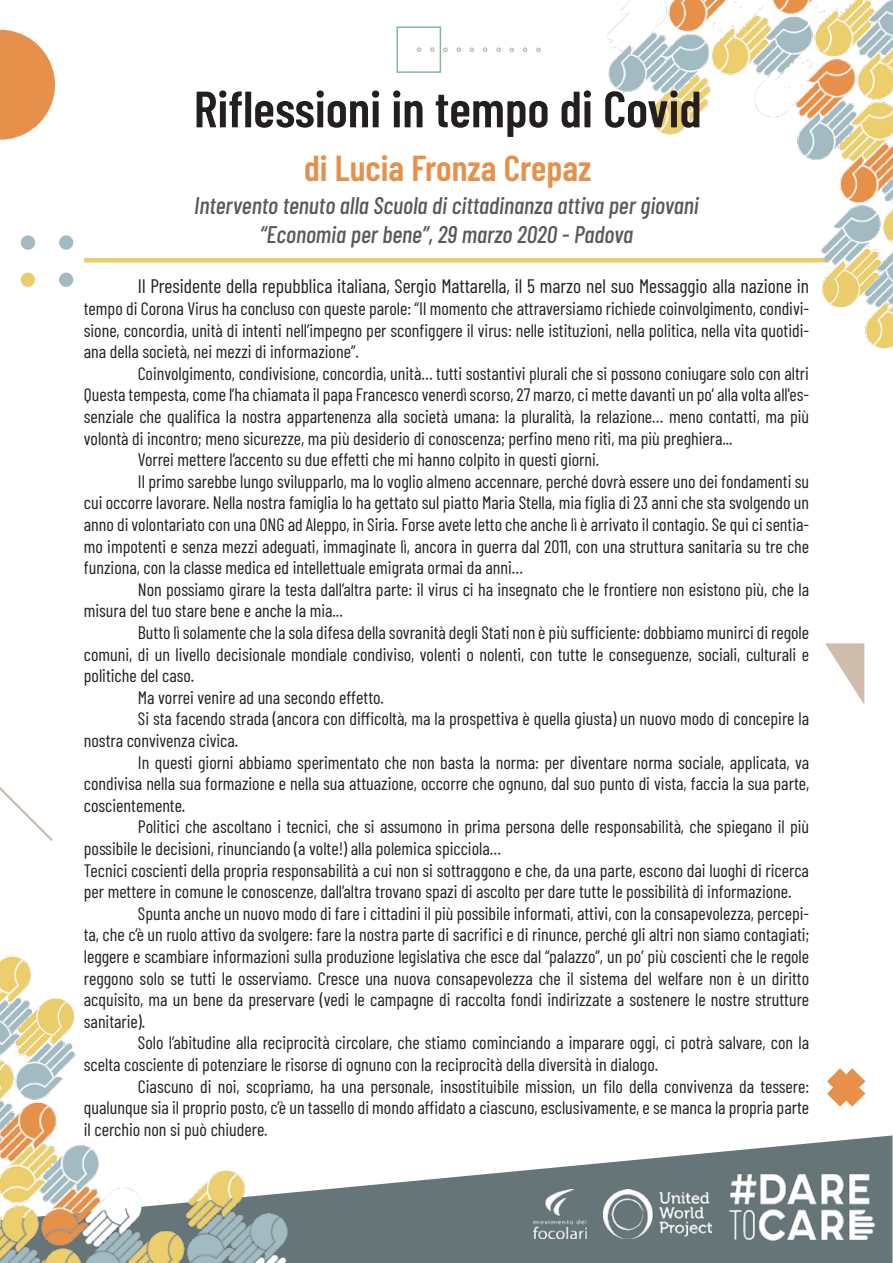
<style>
.page{position:relative;width:893px;height:1263px;background:#fff}
.page>*{position:absolute;margin:0;border:0;box-sizing:border-box;transform-origin:0 0}
.t1{font:600 51px "Barlow Condensed";color:#231f20}
.t2{font:600 36px "Barlow Condensed";color:#e6904b}
.t3{font:italic 500 24px/28.8px "Barlow Condensed";color:#58595b;text-align:center}
.t4{font:19.5px "Barlow Condensed";color:#231f20}
.t5{font:18px/21.6px "Barlow Condensed";color:#231f20;text-align:justify}
</style>
<div class="page">
<hr style="left:84px;top:258px;width:745px;height:4px;background:#eccd6c">
<svg style="left:309px;top:1135px;width:583px;height:128px;fill:#657578"></svg>
<img style="left:711px;top:1151px;width:181px;height:112px">
<img style="left:0;top:955px;width:309px;height:308px">
<svg style="left:15px;top:998px;width:59px;height:59px"></svg>
<img style="left:603px;top:0;width:290px;height:350px">
<svg style="left:822px;top:249px;width:59px;height:58px"></svg>
<div style="left:396px;top:26px;width:45px;height:47px;border:2px solid #80b996"></div>
<svg style="left:417px;top:47px;width:4px;height:5px"></svg>
<svg style="left:430px;top:47px;width:5px;height:5px"></svg>
<svg style="left:443px;top:47px;width:5px;height:5px"></svg>
<svg style="left:456px;top:47px;width:5px;height:5px"></svg>
<svg style="left:469px;top:47px;width:5px;height:5px"></svg>
<svg style="left:483px;top:47px;width:5px;height:5px"></svg>
<svg style="left:496px;top:47px;width:5px;height:5px"></svg>
<svg style="left:509px;top:48px;width:5px;height:4px"></svg>
<svg style="left:523px;top:47px;width:4px;height:5px"></svg>
<svg style="left:536px;top:48px;width:5px;height:4px"></svg>
<svg style="left:0;top:30px;width:55px;height:110px"></svg>
<svg style="left:825px;top:643px;width:39px;height:61px"></svg>
<div style="left:21px;top:235px;width:14px;height:15px;background:#a2bbc3;border-radius:50%"></div>
<div style="left:59px;top:235px;width:14px;height:15px;background:#a2bbc3;border-radius:50%"></div>
<div style="left:21px;top:273px;width:14px;height:14px;background:#eccd6c;border-radius:50%"></div>
<div style="left:59px;top:273px;width:14px;height:14px;background:#a2bbc3;border-radius:50%"></div>
<svg style="left:827px;top:1068px;width:38px;height:39px"></svg>
<svg style="left:0;top:787px;width:53px;height:54px"></svg>
<img style="left:604px;top:1190px;width:107px;height:49px">
<img style="left:534px;top:1190px;width:53px;height:49px">
<h1 class="t1" style="left:194px;top:73px;width:509px">Riflessioni in tempo di Covid</h1>
<h2 class="t2" style="left:304px;top:143px;width:289px">di Lucia Fronza Crepaz</h2>
<h3 class="t3" style="left:194px;top:189px;width:506px">Intervento tenuto alla Scuola di cittadinanza attiva per giovani “Economia per bene”, 29 marzo 2020 - Padova</h3>
<p class="t4" style="left:138px;top:272px;width:673px">Il Presidente della repubblica italiana, Sergio Mattarella, il 5 marzo nel suo Messaggio alla nazione in</p>
<p class="t5" style="left:84px;top:296px;width:727px">tempo di Corona Virus ha concluso con queste parole: “Il momento che attraversiamo richiede coinvolgimento, condivi&shy;sione, concordia, unità di intenti nell’impegno per sconfiggere il virus: nelle istituzioni, nella politica, nella vita quotidi&shy;ana della società, nei mezzi di informazione”.</p>
<p class="t5" style="left:138px;top:361px;width:673px">Coinvolgimento, condivisione, concordia, unità… tutti sostantivi plurali che si possono coniugare solo con altri</p>
<p class="t5" style="left:84px;top:383px;width:727px">Questa tempesta, come l’ha chiamata il papa Francesco venerdì scorso, 27 marzo, ci mette davanti un po’ alla volta all'es-</p>
<p class="t5" style="left:84px;top:404px;width:727px">senziale che qualifica la nostra appartenenza alla società umana: la pluralità, la relazione… meno contatti, ma più</p>
<p class="t5" style="left:84px;top:426px;width:650px">volontà di incontro; meno sicurezze, ma più desiderio di conoscenza; perfino meno riti, ma più preghiera...</p>
<p class="t5" style="left:138px;top:448px;width:463px">Vorrei mettere l’accento su due effetti che mi hanno colpito in questi giorni.</p>
<p class="t5" style="left:138px;top:469px;width:673px">Il primo sarebbe lungo svilupparlo, ma lo voglio almeno accennare, perché dovrà essere uno dei fondamenti su</p>
<p class="t5" style="left:84px;top:491px;width:727px">cui occorre lavorare. Nella nostra famiglia lo ha gettato sul piatto Maria Stella, mia figlia di 23 anni che sta svolgendo un</p>
<p class="t5" style="left:84px;top:512px;width:727px">anno di volontariato con una ONG ad Aleppo, in Siria. Forse avete letto che anche lì è arrivato il contagio. Se qui ci sentia-</p>
<p class="t5" style="left:84px;top:534px;width:727px">mo impotenti e senza mezzi adeguati, immaginate lì, ancora in guerra dal 2011, con una struttura sanitaria su tre che</p>
<p class="t5" style="left:84px;top:556px;width:441px">funziona, con la classe medica ed intellettuale emigrata ormai da anni…</p>
<p class="t5" style="left:138px;top:577px;width:673px">Non possiamo girare la testa dall’altra parte: il virus ci ha insegnato che le frontiere non esistono più, che la</p>
<p class="t5" style="left:84px;top:599px;width:260px">misura del tuo stare bene e anche la mia...</p>
<p class="t5" style="left:138px;top:620px;width:673px">Butto lì solamente che la sola difesa della sovranità degli Stati non è più sufficiente: dobbiamo munirci di regole</p>
<p class="t5" style="left:84px;top:642px;width:727px">comuni, di un livello decisionale mondiale condiviso, volenti o nolenti, con tutte le conseguenze, sociali, culturali e</p>
<p class="t5" style="left:84px;top:664px;width:112px">politiche del caso.</p>
<p class="t5" style="left:138px;top:685px;width:248px">Ma vorrei venire ad una secondo effetto.</p>
<p class="t5" style="left:138px;top:707px;width:673px">Si sta facendo strada (ancora con difficoltà, ma la prospettiva è quella giusta) un nuovo modo di concepire la</p>
<p class="t5" style="left:84px;top:728px;width:156px">nostra convivenza civica.</p>
<p class="t5" style="left:138px;top:750px;width:673px">In questi giorni abbiamo sperimentato che non basta la norma: per diventare norma sociale, applicata, va</p>
<p class="t5" style="left:84px;top:772px;width:727px">condivisa nella sua formazione e nella sua attuazione, occorre che ognuno, dal suo punto di vista, faccia la sua parte,</p>
<p class="t5" style="left:84px;top:793px;width:103px">coscientemente.</p>
<p class="t5" style="left:138px;top:815px;width:673px">Politici che ascoltano i tecnici, che si assumono in prima persona delle responsabilità, che spiegano il più</p>
<p class="t5" style="left:84px;top:836px;width:419px">possibile le decisioni, rinunciando (a volte!) alla polemica spicciola…</p>
<p class="t5" style="left:84px;top:858px;width:727px">Tecnici coscienti della propria responsabilità a cui non si sottraggono e che, da una parte, escono dai luoghi di ricerca</p>
<p class="t5" style="left:84px;top:880px;width:709px">per mettere in comune le conoscenze, dall’altra trovano spazi di ascolto per dare tutte le possibilità di informazione.</p>
<p class="t5" style="left:138px;top:901px;width:673px">Spunta anche un nuovo modo di fare i cittadini il più possibile informati, attivi, con la consapevolezza, percepi-</p>
<p class="t5" style="left:84px;top:923px;width:727px">ta, che c’è un ruolo attivo da svolgere: fare la nostra parte di sacrifici e di rinunce, perché gli altri non siamo contagiati;</p>
<p class="t5" style="left:84px;top:944px;width:727px">leggere e scambiare informazioni sulla produzione legislativa che esce dal “palazzo”, un po’ più coscienti che le regole</p>
<p class="t5" style="left:84px;top:966px;width:727px">reggono solo se tutti le osserviamo. Cresce una nuova consapevolezza che il sistema del welfare non è un diritto</p>
<p class="t5" style="left:84px;top:988px;width:727px">acquisito, ma un bene da preservare (vedi le campagne di raccolta fondi indirizzate a sostenere le nostre strutture</p>
<p class="t5" style="left:84px;top:1009px;width:63px">sanitarie).</p>
<p class="t5" style="left:138px;top:1031px;width:673px">Solo l’abitudine alla reciprocità circolare, che stiamo cominciando a imparare oggi, ci potrà salvare, con la</p>
<p class="t5" style="left:84px;top:1052px;width:576px">scelta cosciente di potenziare le risorse di ognuno con la reciprocità della diversità in dialogo.</p>
<p class="t5" style="left:138px;top:1074px;width:673px">Ciascuno di noi, scopriamo, ha una personale, insostituibile mission, un filo della convivenza da tessere:</p>
<p class="t5" style="left:84px;top:1096px;width:727px">qualunque sia il proprio posto, c’è un tassello di mondo affidato a ciascuno, esclusivamente, e se manca la propria parte</p>
<p class="t5" style="left:84px;top:1117px;width:185px">il cerchio non si può chiudere.</p>
</div>
